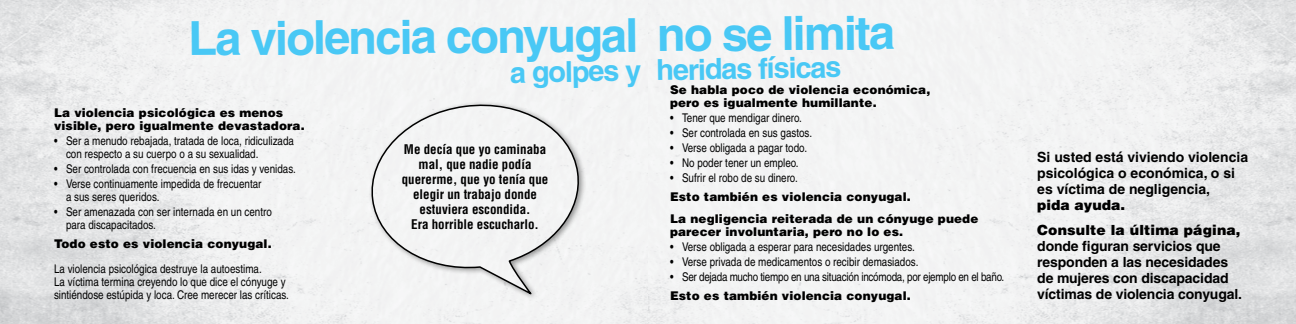
<style>
.page{position:relative;width:1296px;height:324px;background:#fff}
.page>*{position:absolute;margin:0;border:0;box-sizing:border-box;transform-origin:0 0}
.t1{font:700 47px "Helvetica";letter-spacing:-.05em;color:#49c8f5}
.t2{font:700 29px "Helvetica";color:#49c8f5}
.t3{font:700 14px/16px "Helvetica";letter-spacing:-.01em;color:#000}
.t4{font:900 14px/25px "Helvetica";letter-spacing:.01em;color:#000}
.t5{font:700 condensed 13px/15px "Helvetica";color:#000;text-align:center}
.t6{font:condensed 12px/13px "Helvetica";color:#000}
.t7{font:900 12px/13px "Helvetica";letter-spacing:.01em;color:#000}
.t8{font:condensed 12px "Helvetica";letter-spacing:-.02em;color:#000}
</style>
<div class="page">
<img style="left:0;top:0;width:1296px;height:324px">
<div style="left:369px;top:100px;width:218px;height:201px;background:#f3f3f3"></div>
<svg style="left:367px;top:99px;width:216px;height:195px"></svg>
<h1 class="t1" style="left:189px;top:7px;width:709px">La violencia conyugal no se limita</h1>
<h2 class="t2" style="left:510px;top:55px;width:333px;rotate:-1deg">a golpes y heridas físicas</h2>
<p class="t7" style="left:670px;top:83px;width:262px">Se habla poco de violencia económica, pero es igualmente humillante.</p>
<p class="t6" style="left:670px;top:111px;width:133px">• Tener que mendigar dinero.</p>
<p class="t6" style="left:670px;top:126px;width:144px">• Ser controlada en sus gastos.</p>
<p class="t6" style="left:670px;top:141px;width:139px">• Verse obligada a pagar todo.</p>
<p class="t6" style="left:670px;top:156px;width:130px">• No poder tener un empleo.</p>
<p class="t6" style="left:670px;top:171px;width:129px">• Sufrir el robo de su dinero.</p>
<p class="t7" style="left:670px;top:185px;width:310px;line-height:22px">Esto también es violencia conyugal.<br>La negligencia reiterada de un cónyuge puede</p>
<p class="t7" style="left:670px;top:225px;width:235px">parecer involuntaria, pero no lo es.</p>
<p class="t6" style="left:670px;top:240px;width:246px">• Verse obligada a esperar para necesidades urgentes.</p>
<p class="t6" style="left:670px;top:255px;width:250px">• Verse privada de medicamentos o recibir demasiados.</p>
<p class="t8" style="left:670px;top:270px;width:336px">• Ser dejada mucho tiempo en una situación incómoda, por ejemplo en el baño.</p>
<p class="t7" style="left:670px;top:289px;width:242px">Esto es también violencia conyugal.</p>
<p class="t7" style="left:54px;top:106px;width:252px">La violencia psicológica es menos visible, pero igualmente devastadora.</p>
<p class="t6" style="left:66px;top:135px;width:230px;text-indent:-12px">• Ser a menudo rebajada, tratada de loca, ridiculizada con respecto a su cuerpo o a su sexualidad.</p>
<p class="t6" style="left:54px;top:163px;width:243px">• Ser controlada con frecuencia en sus idas y venidas.</p>
<p class="t6" style="left:66px;top:178px;width:197px;text-indent:-12px">• Verse continuamente impedida de frecuentar a sus seres queridos.</p>
<p class="t6" style="left:66px;top:206px;width:207px;text-indent:-12px">• Ser amenazada con ser internada en un centro para discapacitados.</p>
<p class="t7" style="left:54px;top:237px;width:219px">Todo esto es violencia conyugal.</p>
<p class="t6" style="left:54px;top:263px;width:236px">La violencia psicológica destruye la autoestima.<br>La víctima termina creyendo lo que dice el cónyuge y sintiéndose estúpida y loca. Cree merecer las críticas.</p>
<p class="t5" style="left:402px;top:142px;width:148px">Me decía que yo caminaba mal, que nadie podía quererme, que yo tenía que elegir un trabajo donde estuviera escondida.<br>Era horrible escucharlo.</p>
<p class="t3" style="left:1037px;top:149px;width:212px">Si usted está viviendo violencia psicológica o económica, o si es víctima de negligencia,</p>
<p class="t4" style="left:1037px;top:192px;width:205px">pida ayuda.<br>Consulte la última página,</p>
<p class="t3" style="left:1037px;top:238px;width:206px">donde figuran servicios que responden a las necesidades de mujeres con discapacidad víctimas de violencia conyugal.</p>
</div>
